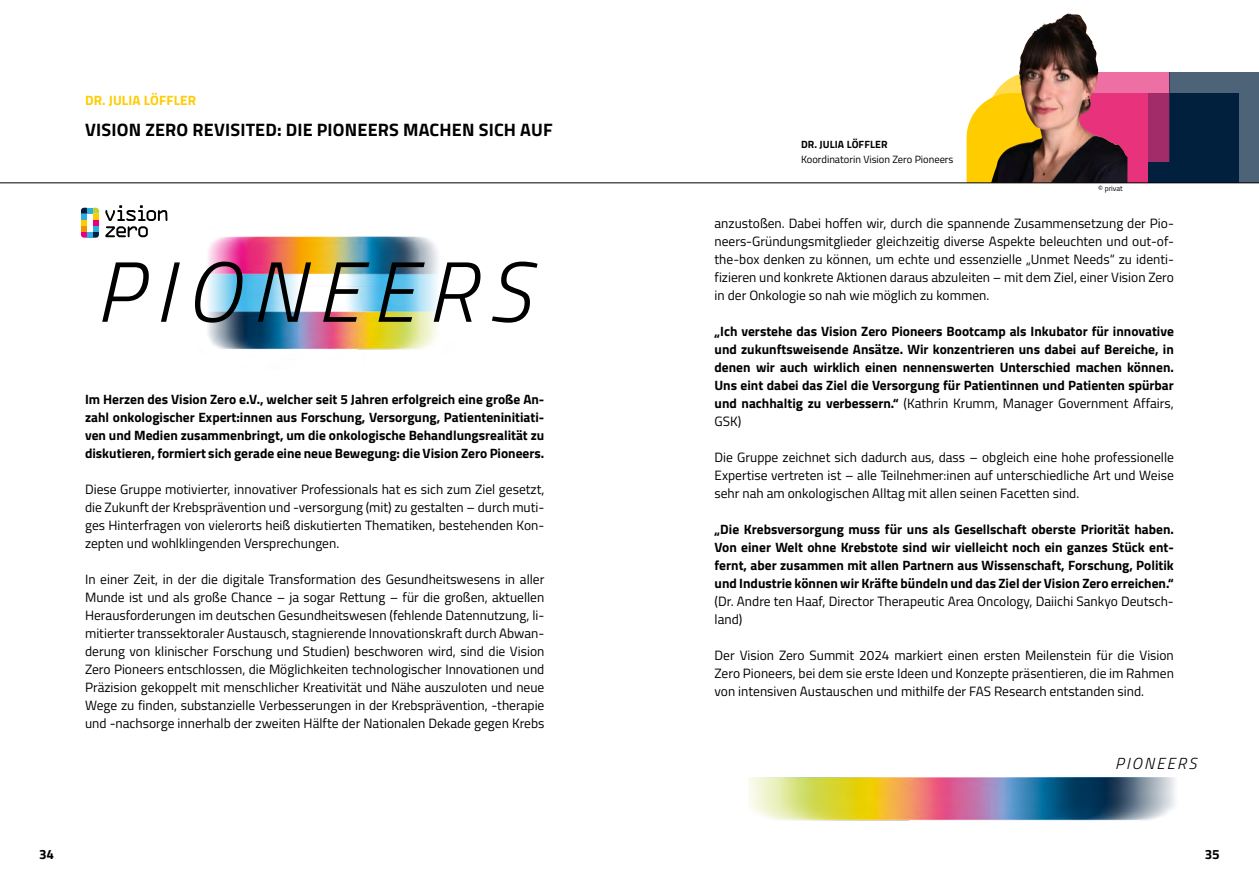
<style>
.page{position:relative;width:1259px;height:893px;background:#fff}
.page>*{position:absolute;margin:0;border:0;box-sizing:border-box;transform-origin:0 0}
.t1{font:italic 300 85.35px "Titillium Web";letter-spacing:.14em;color:#000}
.t2{font:700 18px "Titillium Web";letter-spacing:.01em;color:#000}
.t3{font:italic 300 16.05px "Titillium Web";letter-spacing:.14em;color:#000}
.t4{font:13.5px/18px "Titillium Web";color:#000;text-align:justify}
.t5{font:700 13.5px/18px "Titillium Web";color:#000;text-align:justify}
.t6{font:700 13.5px "Titillium Web";letter-spacing:.01em;color:#fc0}
.t7{font:10.5px "Titillium Web";color:#000}
.t8{font:700 10.5px "Titillium Web";letter-spacing:.01em;color:#000}
.t9{font:7.5px "Titillium Web";color:#000}
.s1{font-weight:400}
</style>
<div class="page">
<div style="left:1057px;top:93px;width:90px;height:90px;background:#e8327c"></div>
<div style="left:1147px;top:93px;width:91px;height:90px;background:#00203e"></div>
<svg style="left:1127px;top:72px;width:42px;height:90px"></svg>
<svg style="left:1169px;top:72px;width:90px;height:111px"></svg>
<svg style="left:966px;top:98px;width:25px;height:85px;background:#fdd227"></svg>
<img style="left:991px;top:16px;width:136px;height:167px">
<hr style="left:0;top:183px;width:1259px;height:1px;background:#000">
<img style="left:208px;top:236px;width:230px;height:114px">
<svg style="left:105px;top:205px;width:62px;height:32px"></svg>
<svg style="left:81px;top:208px;width:18px;height:30px"></svg>
<img style="left:748px;top:777px;width:427px;height:44px">
<p class="t6" style="left:85px;top:90px;width:113px">DR. JULIA LÖFFLER</p>
<h2 class="t2" style="left:85px;top:116px;width:469px">VISION ZERO REVISITED: DIE PIONEERS MACHEN SICH AUF</h2>
<h1 class="t1" style="left:95px;top:230px;width:436px">PIONEERS</h1>
<p class="t5" style="left:85px;top:390px;width:461px">Im Herzen des Vision Zero e.V., welcher seit 5 Jahren erfolgreich eine große An&shy;zahl onkologischer Expert:innen aus Forschung, Versorgung, Patienteninitiati&shy;ven und Medien zusammenbringt, um die onkologische Behandlungsrealität zu diskutieren, formiert sich gerade eine neue Bewegung: die Vision Zero Pioneers.</p>
<p class="t4" style="left:85px;top:480px;width:461px">Diese Gruppe motivierter, innovativer Professionals hat es sich zum Ziel gesetzt, die Zukunft der Krebsprävention und -versorgung (mit) zu gestalten – durch muti&shy;ges Hinterfragen von vielerorts heiß diskutierten Thematiken, bestehenden Kon&shy;zepten und wohlklingenden Versprechungen.</p>
<p class="t4" style="left:85px;top:570px;width:461px">In einer Zeit, in der die digitale Transformation des Gesundheitswesens in aller Munde ist und als große Chance – ja sogar Rettung – für die großen, aktuellen Herausforderungen im deutschen Gesundheitswesen (fehlende Datennutzung, li&shy;mitierter transsektoraler Austausch, stagnierende Innovationskraft durch Abwan&shy;derung von klinischer Forschung und Studien) beschworen wird, sind die Vision Zero Pioneers entschlossen, die Möglichkeiten technologischer Innovationen und Präzision gekoppelt mit menschlicher Kreativität und Nähe auszuloten und neue Wege zu finden, substanzielle Verbesserungen in der Krebsprävention, -therapie und -nachsorge innerhalb der zweiten Hälfte der Nationalen Dekade gegen Krebs</p>
<p class="t8" style="left:801px;top:137px;width:88px">DR. JULIA LÖFFLER</p>
<p class="t7" style="left:801px;top:152px;width:154px">Koordinatorin Vision Zero Pioneers</p>
<p class="t9" style="left:1098px;top:183px;width:26px">© privat</p>
<p class="t4" style="left:714px;top:213px;width:461px">anzustoßen. Dabei hoffen wir, durch die spannende Zusammensetzung der Pio&shy;neers-Gründungsmitglieder gleichzeitig diverse Aspekte beleuchten und out-of&shy;the-box denken zu können, um echte und essenzielle „Unmet Needs“ zu identi&shy;fizieren und konkrete Aktionen daraus abzuleiten – mit dem Ziel, einer Vision Zero in der Onkologie so nah wie möglich zu kommen.</p>
<p class="t5" style="left:714px;top:321px;width:461px">„Ich verstehe das Vision Zero Pioneers Bootcamp als Inkubator für innovative und zukunftsweisende Ansätze. Wir konzentrieren uns dabei auf Bereiche, in denen wir auch wirklich einen nennenswerten Unterschied machen können.<br>Uns eint dabei das Ziel die Versorgung für Patientinnen und Patienten spürbar und nachhaltig zu verbessern.“ <span class="s1">(Kathrin Krumm, Manager Government Affairs, GSK)</span></p>
<p class="t4" style="left:714px;top:447px;width:461px">Die Gruppe zeichnet sich dadurch aus, dass – obgleich eine hohe professionelle Expertise vertreten ist – alle Teilnehmer:inen auf unterschiedliche Art und Weise sehr nah am onkologischen Alltag mit allen seinen Facetten sind.</p>
<p class="t5" style="left:714px;top:519px;width:461px">„Die Krebsversorgung muss für uns als Gesellschaft oberste Priorität haben.<br>Von einer Welt ohne Krebstote sind wir vielleicht noch ein ganzes Stück ent&shy;fernt, aber zusammen mit allen Partnern aus Wissenschaft, Forschung, Politik und Industrie können wir Kräfte bündeln und das Ziel der Vision Zero erreichen.“</p>
<p class="t4" style="left:714px;top:591px;width:461px">(Dr. Andre ten Haaf, Director Therapeutic Area Oncology, Daiichi Sankyo Deutsch&shy;land)</p>
<p class="t4" style="left:714px;top:645px;width:461px">Der Vision Zero Summit 2024 markiert einen ersten Meilenstein für die Vision Zero Pioneers, bei dem sie erste Ideen und Konzepte präsentieren, die im Rahmen von intensiven Austauschen und mithilfe der FAS Research entstanden sind.</p>
<p class="t3" style="left:1115px;top:752px;width:83px">PIONEERS</p>
<p class="t5" style="left:39px;top:844px;width:17px">34</p>
<p class="t5" style="left:1204px;top:844px;width:17px">35</p>
</div>
